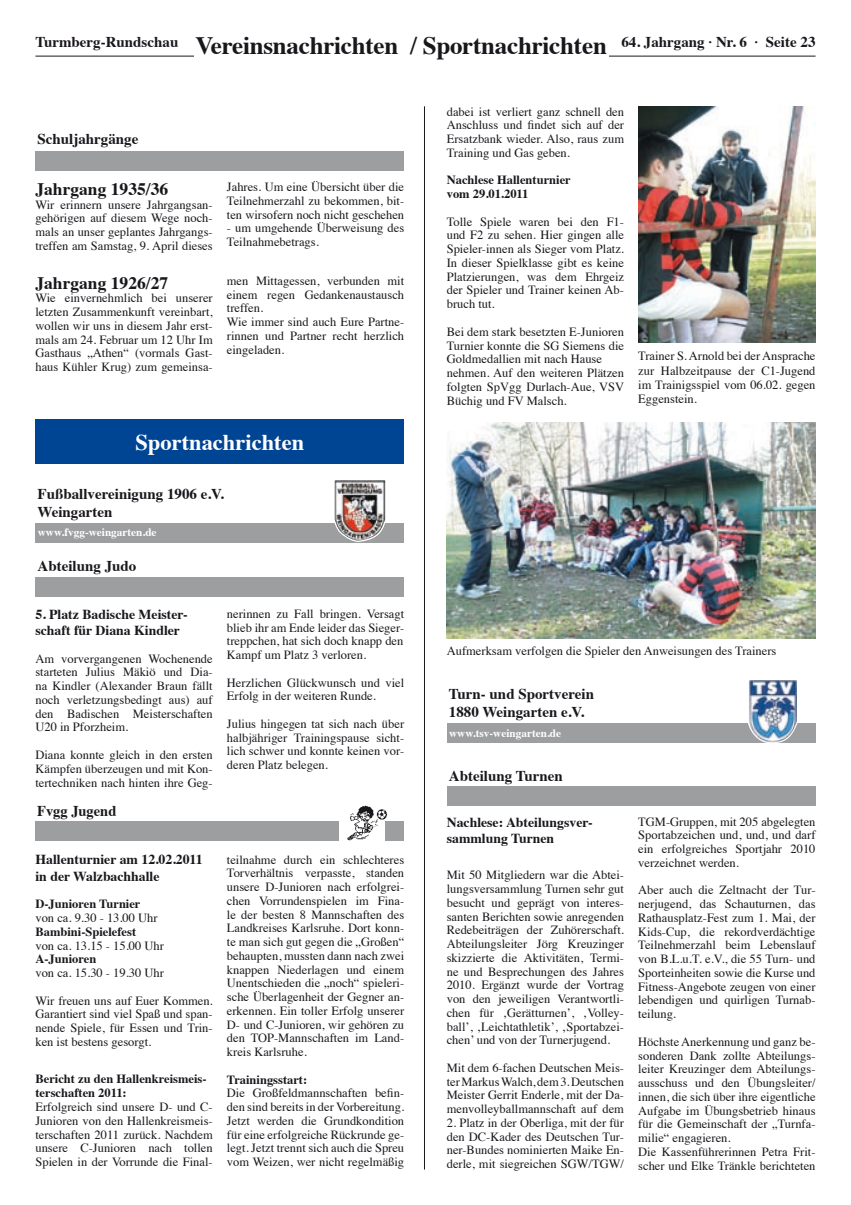
<style>
.page{position:relative;width:851px;height:1205px;background:#fff}
.page>*{position:absolute;margin:0;border:0;box-sizing:border-box;transform-origin:0 0}
.t1{font:700 22.5px "Times";color:#fff}
.t2{font:700 17.5px "Times";color:#1a171c}
.t3{font:700 15px/18px "Times";color:#1a171c}
.t4{font:700 15px "Times";color:#1a171c;scale:.96 1}
.t5{font:700 13.75px/16.5px "Times";color:#1a171c}
.t6{font:12.5px/13.8px "Times";color:#1a171c;text-align:justify}
.t7{font:700 12.5px/13.8px "Times";color:#1a171c}
.t8{font:700 11.25px "Times";color:#fff}
.s1{font-size:25px}
</style>
<div class="page">
<hr style="left:35px;top:56px;width:780px;height:1px;background:#1a171c">
<hr style="left:424px;top:106px;width:1px;height:1063px;background:#1a171c">
<div style="left:194px;top:35px;width:414px;height:45px;background:#fff"></div>
<div style="left:35px;top:151px;width:369px;height:19px;background:#9d9ea0"></div>
<div style="left:35px;top:419px;width:369px;height:45px;background:#004494"></div>
<div style="left:35px;top:523px;width:369px;height:19px;background:#9d9ea0"></div>
<img style="left:334px;top:480px;width:52px;height:62px">
<div style="left:35px;top:577px;width:369px;height:19px;background:#9d9ea0"></div>
<div style="left:35px;top:821px;width:303px;height:20px;background:#9d9ea0"></div>
<div style="left:385px;top:821px;width:19px;height:20px;background:#9d9ea0"></div>
<img style="left:347px;top:805px;width:40px;height:36px">
<img style="left:638px;top:106px;width:177px;height:236px">
<img style="left:446px;top:422px;width:369px;height:217px">
<div style="left:446px;top:724px;width:369px;height:19px;background:#9d9ea0"></div>
<img style="left:747px;top:680px;width:51px;height:63px">
<div style="left:446px;top:786px;width:369px;height:20px;background:#9d9ea0"></div>
<p class="t3" style="left:35px;top:31px;width:781px">Turmberg-Rundschau <span class="s1">Vereinsnachrichten / Sportnachrichten</span> 64. Jahrgang · Nr. 6 · Seite 23</p>
<p class="t3" style="left:38px;top:129px;width:102px">Schuljahrgänge</p>
<h2 class="t2" style="left:35px;top:172px;width:134px">Jahrgang 1935/36</h2>
<p class="t6" style="left:35px;top:197px;width:179px">Wir erinnern unsere Jahrgangsan&shy;gehörigen auf diesem Wege noch&shy;mals an unser geplantes Jahrgangs&shy;treffen am Samstag, 9. April dieses</p>
<h2 class="t2" style="left:35px;top:266px;width:134px">Jahrgang 1926/27</h2>
<p class="t6" style="left:35px;top:290px;width:179px">Wie einvernehmlich bei unserer letzten Zusammenkunft vereinbart, wollen wir uns in diesem Jahr erst&shy;mals am 24. Februar um 12 Uhr Im Gasthaus „Athen“ (vormals Gast&shy;haus Kühler Krug) zum gemeinsa-</p>
<p class="t6" style="left:227px;top:179px;width:179px">Jahres. Um eine Übersicht über die Teilnehmerzahl zu bekommen, bit&shy;ten wirsofern noch nicht geschehen</p>
<p class="t6" style="left:227px;top:220px;width:179px">- um umgehende Überweisung des<br>Teilnahmebetrags.</p>
<p class="t6" style="left:227px;top:273px;width:179px;text-align:left">men Mittagessen, verbunden mit einem regen Gedankenaustausch treffen.<br>Wie immer sind auch Eure Partne&shy;rinnen und Partner recht herzlich eingeladen.</p>
<h1 class="t1" style="left:135px;top:421px;width:170px">Sportnachrichten</h1>
<p class="t3" style="left:38px;top:483px;width:188px">Fußballvereinigung 1906 e.V.<br>Weingarten</p>
<p class="t8" style="left:38px;top:521px;width:120px">www.fvgg-weingarten.de</p>
<p class="t3" style="left:38px;top:556px;width:100px">Abteilung Judo</p>
<p class="t5" style="left:35px;top:604px;width:154px">5. Platz Badische Meister&shy;schaft für Diana Kindler</p>
<p class="t6" style="left:35px;top:650px;width:179px">Am vorvergangenen Wochenende starteten Julius Mäkiö und Dia&shy;na Kindler (Alexander Braun fällt noch verletzungsbedingt aus) auf den Badischen Meisterschaften U20 in Pforzheim.</p>
<p class="t6" style="left:35px;top:747px;width:179px">Diana konnte gleich in den ersten Kämpfen überzeugen und mit Kon&shy;tertechniken nach hinten ihre Geg-</p>
<p class="t6" style="left:227px;top:605px;width:179px">nerinnen zu Fall bringen. Versagt blieb ihr am Ende leider das Sieger&shy;treppchen, hat sich doch knapp den Kampf um Platz 3 verloren.</p>
<p class="t6" style="left:227px;top:674px;width:179px">Herzlichen Glückwunsch und viel<br>Erfolg in der weiteren Runde.</p>
<p class="t6" style="left:227px;top:715px;width:179px">Julius hingegen tat sich nach über halbjähriger Trainingspause sicht&shy;lich schwer und konnte keinen vor&shy;deren Platz belegen.</p>
<p class="t4" style="left:37px;top:796px;width:84px">Fvgg Jugend</p>
<p class="t5" style="left:35px;top:850px;width:169px">Hallenturnier am 12.02.2011 in der Walzbachhalle</p>
<p class="t7" style="left:35px;top:896px;width:107px">D-Junioren Turnier</p>
<p class="t6" style="left:35px;top:910px;width:124px">von ca. 9.30 - 13.00 Uhr</p>
<p class="t7" style="left:35px;top:923px;width:102px">Bambini-Spielefest</p>
<p class="t6" style="left:35px;top:937px;width:130px">von ca. 13.15 - 15.00 Uhr</p>
<p class="t7" style="left:35px;top:951px;width:62px">A-Junioren</p>
<p class="t6" style="left:35px;top:965px;width:130px">von ca. 15.30 - 19.30 Uhr</p>
<p class="t6" style="left:35px;top:992px;width:179px">Wir freuen uns auf Euer Kommen.<br>Garantiert sind viel Spaß und span&shy;nende Spiele, für Essen und Trin&shy;ken ist bestens gesorgt.</p>
<p class="t7" style="left:35px;top:1071px;width:172px">Bericht zu den Hallenkreismeis&shy;terschaften 2011:</p>
<p class="t6" style="left:35px;top:1099px;width:179px">Erfolgreich sind unsere D- und C-Junioren von den Hallenkreismeis&shy;terschaften 2011 zurück. Nachdem unsere C-Junioren nach tollen Spielen in der Vorrunde die Final-</p>
<p class="t6" style="left:227px;top:851px;width:179px">teilnahme durch ein schlechteres Torverhältnis verpasste, standen unsere D-Junioren nach erfolgrei&shy;chen Vorrundenspielen im Fina&shy;le der besten 8 Mannschaften des Landkreises Karlsruhe. Dort konn&shy;te man sich gut gegen die „Großen“ behaupten, mussten dann nach zwei knappen Niederlagen und einem Unentschieden die „noch“ spieleri&shy;sche Überlagenheit der Gegner an&shy;erkennen. Ein toller Erfolg unserer D- und C-Junioren, wir gehören zu den TOP-Mannschaften im Land&shy;kreis Karlsruhe.</p>
<p class="t7" style="left:227px;top:1071px;width:82px">Trainingsstart:</p>
<p class="t6" style="left:227px;top:1085px;width:179px">Die Großfeldmannschaften befin&shy;den sind bereits in der Vorbereitung.<br>Jetzt werden die Grundkondition für eine erfolgreiche Rückrunde ge&shy;legt. Jetzt trennt sich auch die Spreu vom Weizen, wer nicht regelmäßig</p>
<p class="t6" style="left:446px;top:104px;width:179px">dabei ist verliert ganz schnell den Anschluss und findet sich auf der Ersatzbank wieder. Also, raus zum Training und Gas geben.</p>
<p class="t7" style="left:446px;top:172px;width:125px">Nachlese Hallenturnier vom 29.01.2011</p>
<p class="t6" style="left:446px;top:214px;width:179px">Tolle Spiele waren bei den F1- und F2 zu sehen. Hier gingen alle Spieler-innen als Sieger vom Platz.<br>In dieser Spielklasse gibt es keine Platzierungen, was dem Ehrgeiz der Spieler und Trainer keinen Ab&shy;bruch tut.</p>
<p class="t6" style="left:446px;top:324px;width:179px;text-align:left">Bei dem stark besetzten E-Junioren<br>Turnier konnte die SG Siemens die<br>Goldmedallien mit nach Hause nehmen. Auf den weiteren Plätzen folgten SpVgg Durlach-Aue, VSV<br>Büchig und FV Malsch.</p>
<p class="t6" style="left:638px;top:348px;width:179px;line-height:14.4px">Trainer S. Arnold bei der Ansprache zur Halbzeitpause der C1-Jugend im Trainigsspiel vom 06.02. gegen Eggenstein.</p>
<p class="t6" style="left:446px;top:643px;width:331px">Aufmerksam verfolgen die Spieler den Anweisungen des Trainers</p>
<p class="t3" style="left:449px;top:684px;width:147px">Turn- und Sportverein<br>1880 Weingarten e.V.</p>
<p class="t8" style="left:449px;top:722px;width:113px">www.tsv-weingarten.de</p>
<p class="t3" style="left:449px;top:765px;width:115px">Abteilung Turnen</p>
<p class="t5" style="left:446px;top:812px;width:147px">Nachlese: Abteilungsver&shy;sammlung Turnen</p>
<p class="t6" style="left:446px;top:867px;width:179px">Mit 50 Mitgliedern war die Abtei&shy;lungsversammlung Turnen sehr gut besucht und geprägt von interes&shy;santen Berichten sowie anregenden Redebeiträgen der Zuhörerschaft.<br>Abteilungsleiter Jörg Kreuzinger skizzierte die Aktivitäten, Termi&shy;ne und Besprechungen des Jahres 2010. Ergänzt wurde der Vortrag von den jeweiligen Verantwortli&shy;chen für ‚Gerätturnen’, ‚Volley&shy;ball’, ‚Leichtathletik’, ‚Sportabzei&shy;chen’ und von der Turnerjugend.</p>
<p class="t6" style="left:446px;top:1060px;width:179px">Mit dem 6-fachen Deutschen Meis&shy;ter Markus Walch, dem 3. Deutschen Meister Gerrit Enderle, mit der Da&shy;menvolleyballmannschaft auf dem</p>
<p class="t6" style="left:446px;top:1115px;width:179px">2. Platz in der Oberliga, mit der für den DC-Kader des Deutschen Tur&shy;ner-Bundes nominierten Maike En&shy;derle, mit siegreichen SGW/TGW/</p>
<p class="t6" style="left:638px;top:813px;width:179px">TGM-Gruppen, mit 205 abgelegten Sportabzeichen und, und, und darf ein erfolgreiches Sportjahr 2010 verzeichnet werden.</p>
<p class="t6" style="left:638px;top:882px;width:179px">Aber auch die Zeltnacht der Tur&shy;nerjugend, das Schauturnen, das Rathausplatz-Fest zum 1. Mai, der Kids-Cup, die rekordverdächtige Teilnehmerzahl beim Lebenslauf von B.L.u.T. e.V., die 55 Turn- und Sporteinheiten sowie die Kurse und Fitness-Angebote zeugen von einer lebendigen und quirligen Turnab&shy;teilung.</p>
<p class="t6" style="left:638px;top:1033px;width:179px;text-align:left">Höchste Anerkennung und ganz be&shy;sonderen Dank zollte Abteilungs&shy;leiter Kreuzinger dem Abteilungs&shy;ausschuss und den Übungsleiter/ innen, die sich über ihre eigentliche Aufgabe im Übungsbetrieb hinaus für die Gemeinschaft der „Turnfa&shy;milie“ engagieren.<br>Die Kassenführerinnen Petra Frit&shy;scher und Elke Tränkle berichteten</p>
</div>
